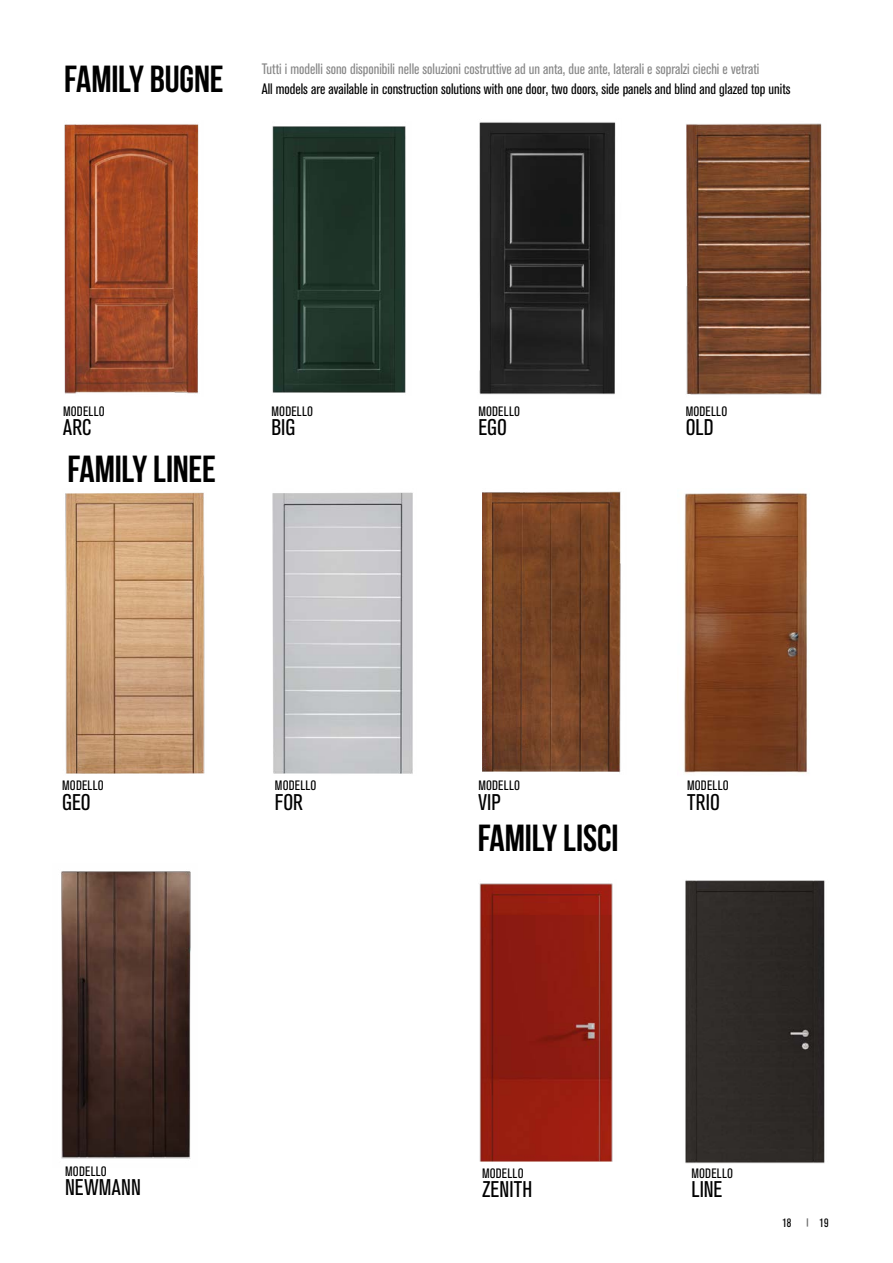
<style>
.page{position:relative;width:893px;height:1263px;background:#fff}
.page>*{position:absolute;margin:0;border:0;box-sizing:border-box;transform-origin:0 0}
.t1{font:700 37.5px "Bebas Neue";letter-spacing:-.01em;color:#000}
.t2{font:condensed 22.5px "Akzidenz Grotesk BQ";color:#000}
.t3{font:condensed 15px "Akzidenz Grotesk BQ";color:#878787}
.t4{font:condensed 15px "Akzidenz Grotesk BQ";color:#000}
.t5{font:condensed 13.5px "Akzidenz Grotesk BQ";letter-spacing:.015em;color:#000}
.t6{font:condensed 12px "Akzidenz Grotesk BQ";color:#000}
</style>
<div class="page">
<img style="left:64px;top:124px;width:135px;height:270px">
<img style="left:272px;top:126px;width:134px;height:267px">
<img style="left:479px;top:122px;width:137px;height:273px">
<img style="left:686px;top:123px;width:136px;height:272px">
<img style="left:65px;top:492px;width:140px;height:282px">
<img style="left:273px;top:492px;width:140px;height:282px">
<img style="left:482px;top:491px;width:139px;height:282px">
<img style="left:683px;top:493px;width:125px;height:281px">
<img style="left:61px;top:871px;width:130px;height:288px">
<img style="left:479px;top:883px;width:134px;height:279px">
<div style="left:685px;top:880px;width:140px;height:284px;background:#2e2a27"></div>
<h1 class="t1" style="left:64px;top:58px;width:161px">FAMILY BUGNE</h1>
<p class="t3" style="left:262px;top:61px;width:499px">Tutti i modelli sono disponibili nelle soluzioni costruttive ad un anta, due ante, laterali e sopralzi ciechi e vetrati</p>
<p class="t4" style="left:262px;top:80px;width:530px">All models are available in construction solutions with one door, two doors, side panels and blind and glazed top units</p>
<p class="t5" style="left:63px;top:403px;width:43px">MODELLO</p>
<h2 class="t2" style="left:63px;top:415px;width:30px">ARC</h2>
<h1 class="t1" style="left:68px;top:448px;width:150px">FAMILY LINEE</h1>
<p class="t5" style="left:271px;top:403px;width:43px">MODELLO</p>
<h2 class="t2" style="left:271px;top:415px;width:25px">BIG</h2>
<p class="t5" style="left:62px;top:778px;width:43px">MODELLO</p>
<h2 class="t2" style="left:62px;top:789px;width:30px">GEO</h2>
<p class="t5" style="left:275px;top:778px;width:43px">MODELLO</p>
<h2 class="t2" style="left:275px;top:789px;width:30px">FOR</h2>
<p class="t5" style="left:478px;top:403px;width:43px">MODELLO</p>
<h2 class="t2" style="left:478px;top:415px;width:30px">EGO</h2>
<p class="t5" style="left:686px;top:403px;width:43px">MODELLO</p>
<h2 class="t2" style="left:686px;top:415px;width:29px">OLD</h2>
<p class="t5" style="left:478px;top:778px;width:43px">MODELLO</p>
<h2 class="t2" style="left:478px;top:789px;width:24px">VIP</h2>
<h1 class="t1" style="left:478px;top:818px;width:142px">FAMILY LISCI</h1>
<p class="t5" style="left:687px;top:778px;width:43px">MODELLO</p>
<h2 class="t2" style="left:687px;top:789px;width:34px">TRIO</h2>
<p class="t5" style="left:65px;top:1163px;width:43px">MODELLO</p>
<h2 class="t2" style="left:65px;top:1175px;width:77px">NEWMANN</h2>
<p class="t5" style="left:482px;top:1165px;width:43px">MODELLO</p>
<h2 class="t2" style="left:482px;top:1177px;width:52px">ZENITH</h2>
<p class="t5" style="left:691px;top:1165px;width:43px">MODELLO</p>
<h2 class="t2" style="left:691px;top:1177px;width:33px">LINE</h2>
<p class="t6" style="left:782px;top:1216px;width:10px">18</p>
<p class="t6" style="left:820px;top:1216px;width:10px">19</p>
</div>
